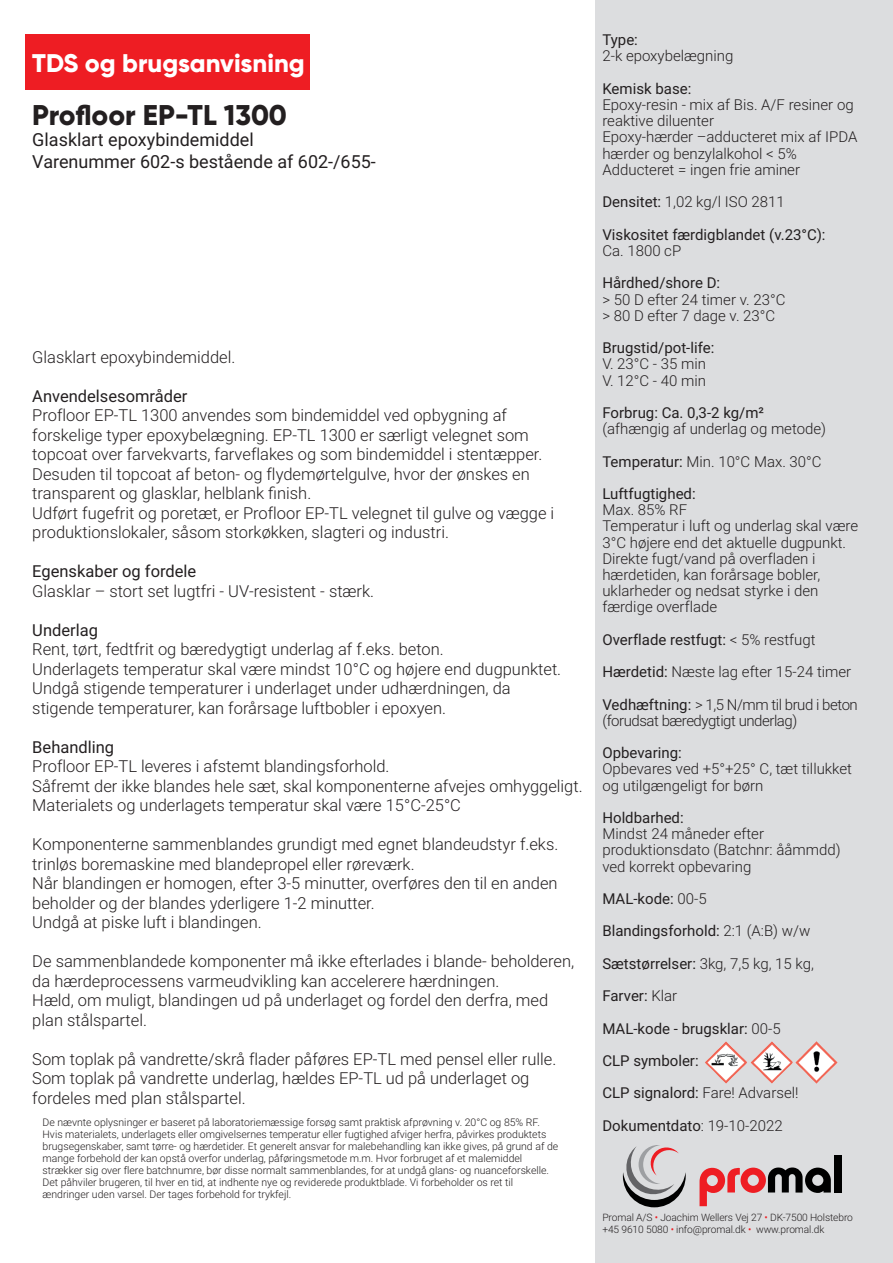
<style>
.page{position:relative;width:893px;height:1263px;background:#fff}
.page>*{position:absolute;margin:0;border:0;box-sizing:border-box;transform-origin:0 0}
.t1{font:800 28.5px "Gilroy";color:#231f20}
.t2{font:800 25.5px "Gilroy";color:#fff}
.t3{font:18px/21.6px "Roboto";color:#231f20}
.t4{font:300 16.5px/19.5px "Roboto";color:#231f20}
.t5{font:16.5px "Roboto";color:#231f20}
.t6{font:300 15px/16.2px "Roboto";color:#231f20}
.t7{font:15px/32.4px "Roboto";color:#231f20}
.t8{font:300 15px "Roboto";letter-spacing:-.03em;color:#231f20}
.t9{font:300 10.5px/12px "Roboto";color:#231f20}
.t10{font:300 10.2px/12.6px "Roboto";letter-spacing:-.01em;color:#231f20}
.s1{font-weight:300}
.s2{font-weight:400}
.s3{color:#ee1d23}
</style>
<div class="page">
<div style="left:595px;top:0;width:298px;height:1263px;background:#dcdddf"></div>
<div style="left:26px;top:35px;width:284px;height:55px;background:#ee1d23"></div>
<svg style="left:699px;top:1167px;width:132px;height:39px"></svg>
<div style="left:834px;top:1155px;width:7px;height:37px;background:#000"></div>
<svg style="left:623px;top:1145px;width:63px;height:62px"></svg>
<img style="left:705px;top:1041px;width:42px;height:42px">
<img style="left:750px;top:1041px;width:43px;height:42px">
<img style="left:795px;top:1041px;width:43px;height:42px">
<h2 class="t2" style="left:32px;top:47px;width:274px">TDS og brugsanvisning</h2>
<h1 class="t1" style="left:32px;top:97px;width:256px">Profloor EP-TL 1300</h1>
<p class="t3" style="left:32px;top:129px;width:345px">Glasklart epoxybindemiddel<br>Varenummer 602-s bestående af 602-/655-</p>
<p class="t4" style="left:32px;top:346px;width:205px">Glasklart epoxybindemiddel.</p>
<p class="t5" style="left:32px;top:384px;width:157px">Anvendelsesområder</p>
<p class="t4" style="left:32px;top:405px;width:523px">Profloor EP-TL 1300 anvendes som bindemiddel ved opbygning af forskelige typer epoxybelægning. EP-TL 1300 er særligt velegnet som topcoat over farvekvarts, farveflakes og som bindemiddel i stentæpper.<br>Desuden til topcoat af beton- og flydemørtelgulve, hvor der ønskes en transparent og glasklar, helblank finish.<br>Udført fugefrit og poretæt, er Profloor EP-TL velegnet til gulve og vægge i produktionslokaler, såsom storkøkken, slagteri og industri.</p>
<p class="t5" style="left:32px;top:560px;width:165px">Egenskaber og fordele</p>
<p class="t4" style="left:32px;top:580px;width:343px">Glasklar – stort set lugtfri - UV-resistent - stærk.</p>
<p class="t5" style="left:32px;top:618px;width:67px">Underlag</p>
<p class="t4" style="left:32px;top:639px;width:530px">Rent, tørt, fedtfrit og bæredygtigt underlag af f.eks. beton.<br>Underlagets temperatur skal være mindst 10°C og højere end dugpunktet.<br>Undgå stigende temperaturer i underlaget under udhærdningen, da stigende temperaturer, kan forårsage luftbobler i epoxyen.</p>
<p class="t5" style="left:32px;top:735px;width:83px">Behandling</p>
<p class="t4" style="left:32px;top:756px;width:552px">Profloor EP-TL leveres i afstemt blandingsforhold.<br>Såfremt der ikke blandes hele sæt, skal komponenterne afvejes omhyggeligt.<br>Materialets og underlagets temperatur skal være 15°C-25°C</p>
<p class="t4" style="left:32px;top:834px;width:527px">Komponenterne sammenblandes grundigt med egnet blandeudstyr f.eks. trinløs boremaskine med blandepropel eller røreværk.<br>Når blandingen er homogen, efter 3-5 minutter, overføres den til en anden beholder og der blandes yderligere 1-2 minutter.<br>Undgå at piske luft i blandingen.</p>
<p class="t4" style="left:32px;top:951px;width:543px">De sammenblandede komponenter må ikke efterlades i blande- beholderen, da hærdeprocessens varmeudvikling kan accelerere hærdningen.<br>Hæld, om muligt, blandingen ud på underlaget og fordel den derfra, med plan stålspartel.</p>
<p class="t4" style="left:32px;top:1048px;width:525px">Som toplak på vandrette/skrå flader påføres EP-TL med pensel eller rulle.<br>Som toplak på vandrette underlag, hældes EP-TL ud på underlaget og fordeles med plan stålspartel.</p>
<p class="t9" style="left:43px;top:1116px;width:517px">De nævnte oplysninger er baseret på laboratoriemæssige forsøg samt praktisk afprøvning v. 20°C og 85% RF.<br>Hvis materialets, underlagets eller omgivelsernes temperatur eller fugtighed afviger herfra, påvirkes produktets brugsegenskaber, samt tørre- og hærdetider. Et generelt ansvar for malebehandling kan ikke gives, på grund af de mange forbehold der kan opstå overfor underlag, påføringsmetode m.m. Hvor forbruget af et malemiddel strækker sig over flere batchnumre, bør disse normalt sammenblandes, for at undgå glans- og nuanceforskelle.<br>Det påhviler brugeren, til hver en tid, at indhente nye og reviderede produktblade. Vi forbeholder os ret til ændringer uden varsel. Der tages forbehold for trykfejl.</p>
<p class="t7" style="left:602px;top:23px;width:37px">Type:</p>
<p class="t6" style="left:602px;top:47px;width:132px">2-k epoxybelægning</p>
<p class="t7" style="left:602px;top:72px;width:90px">Kemisk base:</p>
<p class="t6" style="left:602px;top:96px;width:257px">Epoxy-resin - mix af Bis. A/F resiner og reaktive diluenter<br>Epoxy-hærder –adducteret mix af IPDA hærder og benzylalkohol &lt; 5%<br>Adducteret = ingen frie aminer</p>
<p class="t7" style="left:602px;top:185px;width:225px">Densitet: <span class="s1">1,02 kg/l ISO 2811<br></span>Viskositet færdigblandet (v.23°C):</p>
<p class="t6" style="left:602px;top:242px;width:80px">Ca. 1800 cP</p>
<p class="t7" style="left:602px;top:266px;width:119px">Hårdhed/shore D:</p>
<p class="t6" style="left:602px;top:290px;width:185px">&gt; 50 D efter 24 timer v. 23°C &gt; 80 D efter 7 dage v. 23°C</p>
<p class="t7" style="left:602px;top:331px;width:113px">Brugstid/pot-life:</p>
<p class="t6" style="left:602px;top:355px;width:105px">V. 23°C - 35 min<br>V. 12°C - 40 min</p>
<p class="t7" style="left:602px;top:396px;width:163px">Forbrug: Ca. 0,3-2 kg/m²</p>
<p class="t6" style="left:602px;top:412px;width:225px;line-height:32.4px">(afhængig af underlag og metode)<br><span class="s2">Temperatur:</span> Min. 10°C Max. 30°C<br><span class="s2">Luftfugtighed:</span></p>
<p class="t6" style="left:602px;top:501px;width:257px">Max. 85% RF<br>Temperatur i luft og underlag skal være<br>3°C højere end det aktuelle dugpunkt.<br>Direkte fugt/vand på overfladen i hærdetiden, kan forårsage bobler, uklarheder og nedsat styrke i den færdige overflade</p>
<p class="t6" style="left:602px;top:623px;width:257px;line-height:32.4px"><span class="s2">Overflade restfugt:</span> &lt; 5% restfugt<br><span class="s2">Hærdetid:</span> Næste lag efter 15-24 timer<br><span class="s2">Vedhæftning:</span> &gt; 1,5 N/mm til brud i beton</p>
<p class="t8" style="left:602px;top:710px;width:196px">(forudsat bæredygtigt underlag)</p>
<p class="t7" style="left:602px;top:736px;width:81px">Opbevaring:</p>
<p class="t6" style="left:602px;top:760px;width:251px">Opbevares ved +5°+25° C, tæt tillukket og utilgængeligt for børn</p>
<p class="t7" style="left:602px;top:801px;width:83px">Holdbarhed:</p>
<p class="t6" style="left:602px;top:825px;width:240px">Mindst 24 måneder efter produktionsdato (Batchnr: ååmmdd) ved korrekt opbevaring</p>
<p class="t7" style="left:602px;top:882px;width:213px">MAL-kode: <span class="s1">00-5<br></span>Blandingsforhold: <span class="s1">2:1 (A:B) w/w<br></span>Sætstørrelser: <span class="s1">3kg, 7,5 kg, 15 kg,<br></span>Farver: <span class="s1">Klar<br></span>MAL-kode - brugsklar: <span class="s1">00-5<br></span>CLP symboler:<br>CLP signalord: <span class="s1">Fare! Advarsel!<br></span>Dokumentdato<span class="s1">: 19-10-2022</span></p>
<p class="t10" style="left:602px;top:1210px;width:252px">Promal A/S <span class="s3">•</span> Joachim Wellers Vej 27 <span class="s3">•</span> DK-7500 Holstebro +45 9610 5080 <span class="s3">•</span> info@promal.dk <span class="s3">•</span> www.promal.dk</p>
</div>
